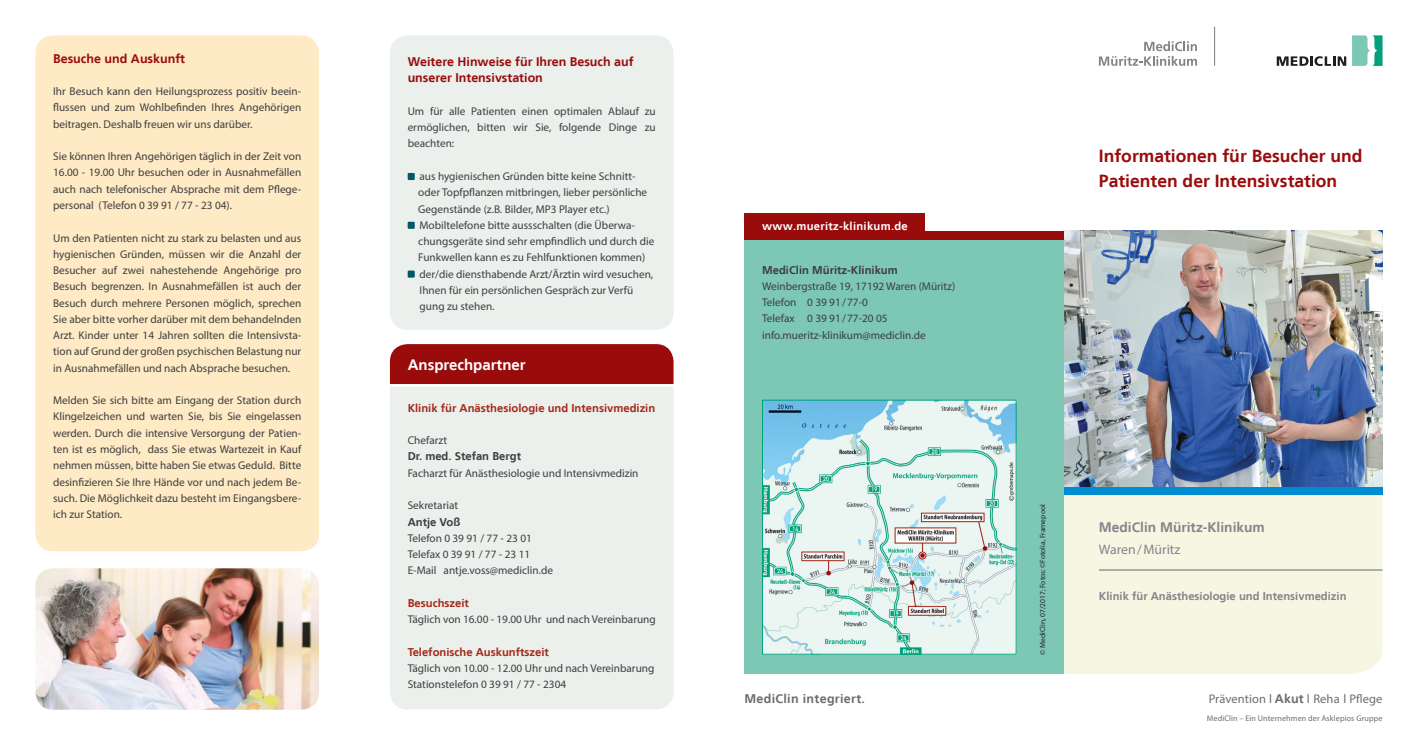
<style>
.page{position:relative;width:1418px;height:745px;background:#fff}
.page>*{position:absolute;margin:0;border:0;box-sizing:border-box;transform-origin:0 0}
.t1{font:700 17.5px/25px "Frutiger LT";color:#9a0b0c}
.t2{font:700 15px "Frutiger LT";color:#fff}
.t3{font:700 13.75px "Frutiger LT";color:#82858b}
.t4{font:13.75px "Myriad Pro";color:#82858b}
.t5{font:700 12.5px/16.2px "Frutiger LT";color:#9a0b0c}
.t6{font:12.5px "Myriad Pro";letter-spacing:.01em;color:#6c6d70}
.t7{font:700 12.5px "Frutiger LT";letter-spacing:.025em;color:#6c6d70}
.t8{font:11.25px/16.2px "Myriad Pro";color:#3e3e3f;text-align:justify}
.t9{font:700 11.25px "Frutiger LT";color:#a42a1a}
.t10{font:700 11.25px "Frutiger LT";color:#3e3e3f}
.t11{font:700 11.25px "Frutiger LT";color:#82858b}
.t12{font:700 11.25px "Frutiger LT";letter-spacing:.025em;color:#fff}
.t13{font:8.12px "Myriad Pro";letter-spacing:.01em;color:#6c6d70}
.t14{font:7.5px "Myriad Pro";color:#231f20}
.s1{font-family:"Frutiger LT";font-weight:700}
</style>
<div class="page">
<img style="left:1063px;top:230px;width:319px;height:257px">
<div style="left:1063px;top:494px;width:319px;height:179px;background:#f7f6e3"></div>
<div style="left:1063px;top:487px;width:319px;height:7px;background:#008cd0"></div>
<svg style="left:1276px;top:35px;width:106px;height:31px"></svg>
<hr style="left:1098px;top:569px;width:284px;height:1px;background:#82858b">
<hr style="left:1213px;top:27px;width:2px;height:39px;background:#808285">
<svg style="left:1099px;top:41px;width:97px;height:25px"></svg>
<div style="left:744px;top:239px;width:319px;height:434px;background:#7dc7b5"></div>
<div style="left:744px;top:213px;width:181px;height:26px;background:#9a0b0c"></div>
<div style="left:904px;top:230px;width:159px;height:9px;background:#9a0b0c"></div>
<img style="left:764px;top:401px;width:250px;height:251px">
<div style="left:762px;top:399px;width:254px;height:255px;border:1px solid #00a17b"></div>
<div style="left:35px;top:35px;width:284px;height:516px;background:#feeac4;border-radius:18px"></div>
<div style="left:390px;top:35px;width:283px;height:295px;background:#ebf0ec;border-radius:18px"></div>
<div style="left:407px;top:173px;width:8px;height:7px;background:#005963"></div>
<div style="left:407px;top:221px;width:8px;height:8px;background:#005963"></div>
<div style="left:407px;top:270px;width:8px;height:7px;background:#005963"></div>
<img style="left:35px;top:568px;width:284px;height:141px">
<div style="left:390px;top:344px;width:283px;height:40px;background:#9a0b0c"></div>
<div style="left:390px;top:387px;width:283px;height:322px;background:#ebf0ec"></div>
<p class="t5" style="left:53px;top:50px;width:133px">Besuche und Auskunft</p>
<p class="t8" style="left:53px;top:83px;width:250px">Ihr Besuch kann den Heilungsprozess positiv beein&shy;flussen und zum Wohlbefinden Ihres Angehörigen beitragen. Deshalb freuen wir uns darüber.</p>
<p class="t8" style="left:53px;top:148px;width:250px">Sie können Ihren Angehörigen täglich in der Zeit von 16.00 - 19.00 Uhr besuchen oder in Ausnahmefällen auch nach telefonischer Absprache mit dem Pflege&shy;personal (Telefon 0 39 91 / 77 - 23 04).</p>
<p class="t8" style="left:53px;top:229px;width:250px">Um den Patienten nicht zu stark zu belasten und aus hygienischen Gründen, müssen wir die Anzahl der Besucher auf zwei nahestehende Angehörige pro Besuch begrenzen. In Ausnahmefällen ist auch der Besuch durch mehrere Personen möglich, sprechen Sie aber bitte vorher darüber mit dem behandelnden Arzt. Kinder unter 14 Jahren sollten die Intensivsta&shy;tion auf Grund der großen psychischen Belastung nur in Ausnahmefällen und nach Absprache besuchen.</p>
<p class="t8" style="left:53px;top:392px;width:250px">Melden Sie sich bitte am Eingang der Station durch Klingelzeichen und warten Sie, bis Sie eingelassen werden. Durch die intensive Versorgung der Patien&shy;ten ist es möglich, dass Sie etwas Wartezeit in Kauf nehmen müssen, bitte haben Sie etwas Geduld. Bitte desinfizieren Sie Ihre Hände vor und nach jedem Be&shy;such. Die Möglichkeit dazu besteht im Eingangsbere&shy;ich zur Station.</p>
<p class="t5" style="left:407px;top:54px;width:227px">Weitere Hinweise für Ihren Besuch auf unserer Intensivstation</p>
<p class="t8" style="left:407px;top:103px;width:250px">Um für alle Patienten einen optimalen Ablauf zu ermöglichen, bitten wir Sie, folgende Dinge zu beachten:</p>
<p class="t8" style="left:418px;top:168px;width:237px;text-align:left">aus hygienischen Gründen bitte keine Schnitt&shy;oder Topfpflanzen mitbringen, lieber persönliche Gegenstände (z.B. Bilder, MP3 Player etc.)<br>Mobiltelefone bitte aussschalten (die Überwa&shy;chungsgeräte sind sehr empfindlich und durch die Funkwellen kann es zu Fehlfunktionen kommen) der/die diensthabende Arzt/Ärztin wird vesuchen, Ihnen für ein persönlichen Gespräch zur Verfü gung zu stehen.</p>
<h2 class="t2" style="left:407px;top:356px;width:120px">Ansprechpartner</h2>
<p class="t9" style="left:407px;top:401px;width:249px">Klinik für Anästhesiologie und Intensivmedizin</p>
<p class="t8" style="left:407px;top:432px;width:41px">Chefarzt</p>
<p class="t10" style="left:407px;top:449px;width:115px">Dr. med. Stefan Bergt</p>
<p class="t8" style="left:407px;top:464px;width:232px">Facharzt für Anästhesiologie und Intensivmedizin</p>
<p class="t8" style="left:407px;top:497px;width:52px">Sekretariat</p>
<p class="t10" style="left:407px;top:514px;width:54px">Antje Voß</p>
<p class="t8" style="left:407px;top:529px;width:147px;text-align:left">Telefon 0 39 91 / 77 - 23 01<br>Telefax 0 39 91 / 77 - 23 11<br>E-Mail antje.voss@mediclin.de</p>
<p class="t9" style="left:407px;top:596px;width:63px">Besuchszeit</p>
<p class="t8" style="left:407px;top:610px;width:249px">Täglich von 16.00 - 19.00 Uhr und nach Vereinbarung</p>
<p class="t9" style="left:407px;top:644px;width:143px">Telefonische Auskunftszeit</p>
<p class="t8" style="left:407px;top:659px;width:248px">Täglich von 10.00 - 12.00 Uhr und nach Vereinbarung<br>Stationstelefon 0 39 91 / 77 - 2304</p>
<p class="t12" style="left:762px;top:219px;width:147px">www.mueritz-klinikum.de</p>
<p class="t10" style="left:762px;top:263px;width:137px">MediClin Müritz-Klinikum</p>
<p class="t8" style="left:762px;top:277px;width:195px;text-align:left">Weinbergstraße 19, 17192 Waren (Müritz)<br>Telefon 0 39 91 / 77-0<br>Telefax 0 39 91 / 77-20 05 info.mueritz-klinikum@mediclin.de</p>
<p class="t7" style="left:744px;top:690px;width:122px">MediClin integriert.</p>
<h1 class="t1" style="left:1098px;top:143px;width:265px">Informationen für Besucher und<br>Patienten der Intensivstation</h1>
<p class="t14" style="left:1038px;top:654px;width:151px;rotate:-90deg">© MediClin, 07/2017; Fotos: ©Fotolia, Framepool</p>
<p class="t3" style="left:1098px;top:518px;width:167px">MediClin Müritz-Klinikum</p>
<p class="t4" style="left:1098px;top:541px;width:83px">Waren / Müritz</p>
<p class="t11" style="left:1098px;top:589px;width:249px">Klinik für Anästhesiologie und Intensivmedizin</p>
<p class="t6" style="left:1208px;top:690px;width:175px">Prävention l <span class="s1">Akut</span> l Reha l Pflege</p>
<p class="t13" style="left:1206px;top:713px;width:177px">MediClin – Ein Unternehmen der Asklepios Gruppe</p>
</div>
